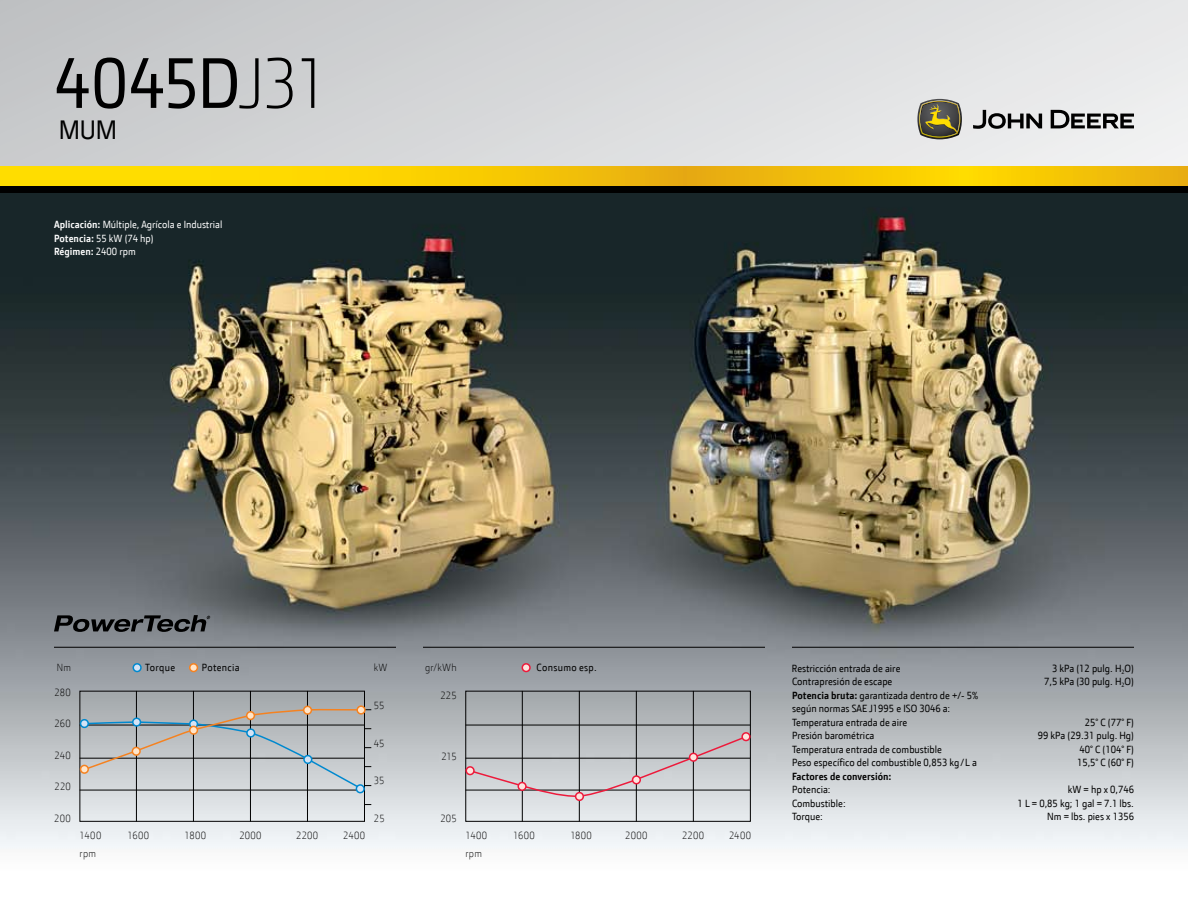
<style>
.page{position:relative;width:1188px;height:918px;background:#fff}
.page>*{position:absolute;margin:0;border:0;box-sizing:border-box;transform-origin:0 0}
.t1{font:72px "JD Sans";letter-spacing:-.01em;color:#000}
.t2{font:27px "JD Sans";color:#000}
.t3{font:10.5px/13.5px "JD Sans";color:#000}
.t4{font:300 10.5px/18px "JD Sans";letter-spacing:.025em;color:#000}
.t5{font:10.5px/13.5px "JD Sans";color:#fff}
.t6{font:700 10.5px "JD Sans";color:#000}
.t7{font:10.5px "JD Sans";letter-spacing:.03em;color:#000}
.t8{font:10.5px "JD Sans";letter-spacing:.025em;color:#000}
.s1{font-weight:300}
.s2{font-weight:700}
</style>
<div class="page">
<img style="left:0;top:193px;width:1188px;height:656px">
<div style="left:0;top:0;width:1188px;height:185px;background:linear-gradient(to right,#c4c5c7,#ededee)"></div>
<svg style="left:973px;top:110px;width:161px;height:19px;background:#8b8b8c"></svg>
<svg style="left:917px;top:99px;width:45px;height:40px;background:#767150"></svg>
<svg style="left:0;top:166px;width:1188px;height:21px;background:#ebc004"></svg>
<div style="left:0;top:187px;width:1188px;height:6px;background:#000"></div>
<div style="left:80px;top:691px;width:285px;height:131px;border:1px solid #000"></div>
<div style="left:466px;top:691px;width:285px;height:131px;border:1px solid #000"></div>
<hr style="left:466px;top:725px;width:284px;height:1px;background:#000">
<hr style="left:80px;top:758px;width:284px;height:1px;background:#000">
<hr style="left:80px;top:790px;width:284px;height:1px;background:#000">
<hr style="left:136px;top:691px;width:1px;height:131px;background:#000">
<hr style="left:522px;top:691px;width:1px;height:131px;background:#000">
<hr style="left:193px;top:691px;width:1px;height:131px;background:#000">
<hr style="left:579px;top:691px;width:1px;height:131px;background:#000">
<hr style="left:250px;top:691px;width:1px;height:131px;background:#000">
<hr style="left:636px;top:691px;width:1px;height:131px;background:#000">
<hr style="left:307px;top:691px;width:1px;height:131px;background:#000">
<hr style="left:693px;top:691px;width:1px;height:131px;background:#000">
<div style="left:522px;top:664px;width:8px;height:8px;background:#fde3de;border-radius:50%"></div>
<div style="left:522px;top:663px;width:9px;height:9px;border:2px solid #ed1a3b;border-radius:50%"></div>
<div style="left:133px;top:664px;width:8px;height:8px;background:#d4e3f5;border-radius:50%"></div>
<div style="left:133px;top:663px;width:9px;height:9px;border:2px solid #0089cf;border-radius:50%"></div>
<div style="left:190px;top:664px;width:7px;height:8px;background:#ffe5ca;border-radius:50%"></div>
<div style="left:189px;top:663px;width:9px;height:9px;border:2px solid #f58220;border-radius:50%"></div>
<hr style="left:54px;top:647px;width:342px;height:1px;background:#000">
<hr style="left:423px;top:647px;width:342px;height:1px;background:#000">
<hr style="left:792px;top:647px;width:342px;height:1px;background:#000">
<svg style="left:54px;top:615px;width:156px;height:17px;background:#494c50"></svg>
<div style="left:356px;top:784px;width:9px;height:9px;border:2px solid #0089cf;border-radius:50%"></div>
<div style="left:80px;top:719px;width:9px;height:9px;border:2px solid #0089cf;border-radius:50%"></div>
<svg style="left:83px;top:708px;width:288px;height:84px;background:#b4b9bc"></svg>
<div style="left:81px;top:765px;width:7px;height:8px;background:#ffe5ca;border-radius:50%"></div>
<div style="left:80px;top:765px;width:9px;height:9px;border:2px solid #f58220;border-radius:50%"></div>
<div style="left:132px;top:747px;width:8px;height:8px;background:#ffe5ca;border-radius:50%"></div>
<div style="left:132px;top:747px;width:9px;height:9px;border:2px solid #f58220;border-radius:50%"></div>
<div style="left:190px;top:726px;width:7px;height:8px;background:#ffe5ca;border-radius:50%"></div>
<div style="left:189px;top:726px;width:9px;height:9px;border:2px solid #f58220;border-radius:50%"></div>
<div style="left:247px;top:712px;width:7px;height:7px;background:#ffe5ca;border-radius:50%"></div>
<div style="left:246px;top:711px;width:9px;height:9px;border:2px solid #f58220;border-radius:50%"></div>
<div style="left:304px;top:706px;width:7px;height:8px;background:#ffe5ca;border-radius:50%"></div>
<div style="left:303px;top:706px;width:9px;height:9px;border:2px solid #f58220;border-radius:50%"></div>
<div style="left:357px;top:706px;width:8px;height:8px;background:#ffe5ca;border-radius:50%"></div>
<div style="left:356px;top:705px;width:10px;height:10px;border:2px solid #f58220;border-radius:50%"></div>
<svg style="left:464px;top:734px;width:287px;height:63px;background:#bfbec2"></svg>
<div style="left:466px;top:767px;width:8px;height:8px;background:#fde3de;border-radius:50%"></div>
<div style="left:466px;top:766px;width:9px;height:9px;border:2px solid #ed1a3b;border-radius:50%"></div>
<div style="left:518px;top:783px;width:8px;height:7px;background:#fde3de;border-radius:50%"></div>
<div style="left:518px;top:782px;width:9px;height:9px;border:2px solid #ed1a3b;border-radius:50%"></div>
<div style="left:576px;top:793px;width:7px;height:7px;background:#fde3de;border-radius:50%"></div>
<div style="left:575px;top:792px;width:9px;height:9px;border:2px solid #ed1a3b;border-radius:50%"></div>
<div style="left:633px;top:776px;width:7px;height:8px;background:#fde3de;border-radius:50%"></div>
<div style="left:632px;top:775px;width:9px;height:9px;border:2px solid #ed1a3b;border-radius:50%"></div>
<div style="left:690px;top:753px;width:7px;height:8px;background:#fde3de;border-radius:50%"></div>
<div style="left:689px;top:753px;width:9px;height:9px;border:2px solid #ed1a3b;border-radius:50%"></div>
<div style="left:742px;top:733px;width:8px;height:8px;background:#fde3de;border-radius:50%"></div>
<div style="left:741px;top:732px;width:10px;height:9px;border:2px solid #ed1a3b;border-radius:50%"></div>
<h1 class="t1" style="left:54px;top:37px;width:278px">4045D<span class="s1">J31</span></h1>
<h2 class="t2" style="left:59px;top:113px;width:60px">MUM</h2>
<p class="t5" style="left:54px;top:217px;width:170px"><span class="s2">Aplicación:</span> Múltiple, Agrícola e Industrial<br><span class="s2">Potencia:</span> 55 kW (74 hp)<br><span class="s2">Régimen:</span> 2400 rpm</p>
<p class="t4" style="left:57px;top:658px;width:16px">Nm</p>
<p class="t4" style="left:374px;top:658px;width:15px">kW</p>
<p class="t4" style="left:425px;top:658px;width:33px">gr/kWh</p>
<p class="t4" style="left:440px;top:686px;width:18px">225</p>
<p class="t3" style="left:145px;top:661px;width:31px">Torque</p>
<p class="t8" style="left:202px;top:661px;width:39px">Potencia</p>
<p class="t7" style="left:537px;top:661px;width:62px">Consumo esp.</p>
<p class="t4" style="left:55px;top:683px;width:18px">280</p>
<p class="t4" style="left:54px;top:714px;width:18px">260</p>
<p class="t4" style="left:55px;top:746px;width:18px">240</p>
<p class="t4" style="left:55px;top:777px;width:18px">220</p>
<p class="t4" style="left:54px;top:809px;width:18px">200</p>
<p class="t4" style="left:374px;top:696px;width:12px">55</p>
<p class="t4" style="left:374px;top:734px;width:12px">45</p>
<p class="t4" style="left:374px;top:771px;width:12px">35</p>
<p class="t4" style="left:374px;top:809px;width:12px">25</p>
<p class="t4" style="left:442px;top:747px;width:17px">215</p>
<p class="t4" style="left:440px;top:809px;width:18px">205</p>
<p class="t4" style="left:80px;top:826px;width:23px">1400 rpm</p>
<p class="t4" style="left:465px;top:826px;width:23px">1400 rpm</p>
<p class="t4" style="left:127px;top:826px;width:23px">1600</p>
<p class="t4" style="left:185px;top:826px;width:23px">1800</p>
<p class="t4" style="left:239px;top:826px;width:24px">2000</p>
<p class="t4" style="left:296px;top:826px;width:24px">2200</p>
<p class="t4" style="left:343px;top:826px;width:23px">2400</p>
<p class="t4" style="left:513px;top:826px;width:23px">1600</p>
<p class="t4" style="left:570px;top:826px;width:23px">1800</p>
<p class="t4" style="left:625px;top:826px;width:24px">2000</p>
<p class="t4" style="left:682px;top:826px;width:24px">2200</p>
<p class="t4" style="left:729px;top:826px;width:23px">2400</p>
<p class="t3" style="left:792px;top:661px;width:110px">Restricción entrada de aire</p>
<p class="t3" style="left:1052px;top:661px;width:83px">3 kPa (12 pulg. H<sub>2</sub>O)</p>
<p class="t3" style="left:792px;top:675px;width:102px">Contrapresión de escape</p>
<p class="t3" style="left:1044px;top:675px;width:91px">7,5 kPa (30 pulg. H<sub>2</sub>O)</p>
<p class="t3" style="left:792px;top:688px;width:188px"><span class="s2">Potencia bruta:</span> garantizada dentro de +/- 5% según normas SAE J1995 e ISO 3046 a:<br>Temperatura entrada de aire</p>
<p class="t3" style="left:1085px;top:715px;width:51px">25° C (77° F)</p>
<p class="t3" style="left:792px;top:729px;width:84px">Presión barométrica</p>
<p class="t3" style="left:1038px;top:729px;width:98px">99 kPa (29.31 pulg. Hg)</p>
<p class="t3" style="left:792px;top:742px;width:152px">Temperatura entrada de combustible</p>
<p class="t3" style="left:1080px;top:742px;width:56px">40° C (104° F)</p>
<p class="t3" style="left:792px;top:756px;width:186px">Peso específico del combustible 0,853 kg / L a</p>
<p class="t3" style="left:1077px;top:756px;width:58px">15,5° C (60° F)</p>
<p class="t6" style="left:792px;top:769px;width:101px">Factores de conversión:</p>
<p class="t3" style="left:792px;top:783px;width:40px">Potencia:</p>
<p class="t3" style="left:1068px;top:783px;width:68px">kW = hp x 0,746</p>
<p class="t3" style="left:792px;top:796px;width:55px">Combustible:</p>
<p class="t3" style="left:1018px;top:796px;width:118px">1 L = 0,85 kg; 1 gal = 7.1 lbs.</p>
<p class="t3" style="left:792px;top:810px;width:32px">Torque:</p>
<p class="t3" style="left:1047px;top:810px;width:88px">Nm = lbs. pies x 1356</p>
</div>
